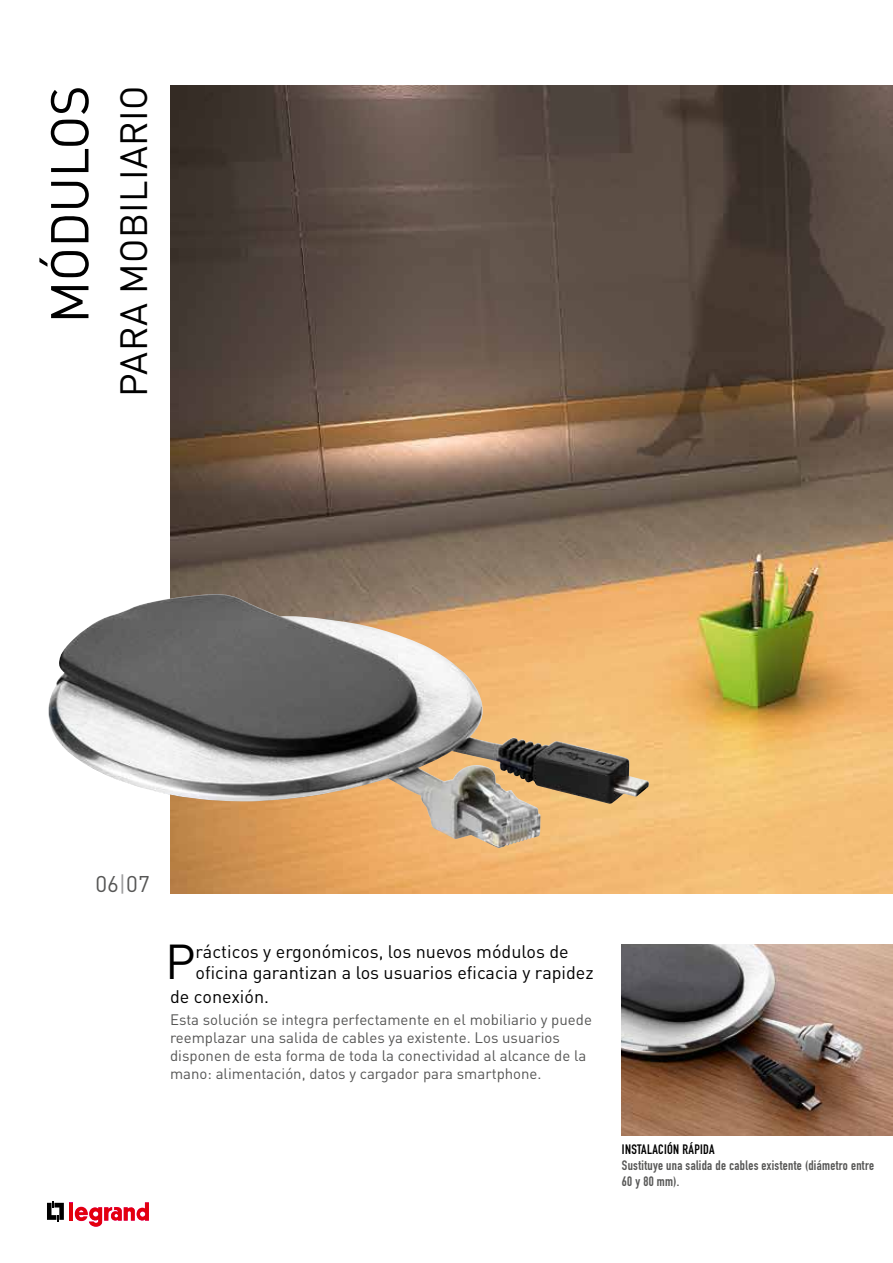
<style>
.page{position:relative;width:893px;height:1263px;background:#fff}
.page>*{position:absolute;margin:0;border:0;box-sizing:border-box;transform-origin:0 0}
.t1{font:52.5px "DIN Pro";letter-spacing:-.01em;color:#000}
.t2{font:48.3px "DIN Pro";color:#000}
.t3{font:37.5px "DIN Pro";letter-spacing:.01em;color:#000}
.t4{font:22.5px "DIN Pro";color:#565655}
.t5{font:18px/21.6px "DIN Pro";color:#000}
.t6{font:15px/18px "DIN Pro";color:#565655}
.t7{font:13.5px/16.2px "DIN Engschrift";letter-spacing:.025em;color:#565655}
.t8{font:13.5px "DIN Engschrift";letter-spacing:.025em;color:#000}
.s1{color:#9c9c9d}
</style>
<div class="page">
<img style="left:170px;top:85px;width:723px;height:808px">
<img style="left:48px;top:594px;width:493px;height:254px">
<img style="left:622px;top:944px;width:271px;height:191px">
<svg style="left:47px;top:1201px;width:17px;height:20px"></svg>
<hr style="left:69px;top:1202px;width:4px;height:19px;background:#e3000b">
<svg style="left:75px;top:1202px;width:74px;height:24px"></svg>
<h1 class="t1" style="left:34px;top:323px;width:240px;rotate:-90deg">MÓDULOS</h1>
<h3 class="t3" style="left:108px;top:397px;width:313px;rotate:-90deg">PARA MOBILIARIO</h3>
<h3 class="t4" style="left:95px;top:868px;width:56px">06<span class="s1">|</span>07</h3>
<h2 class="t2" style="left:165px;top:929px;width:32px">P</h2>
<p class="t5" style="left:196px;top:940px;width:400px">rácticos y ergonómicos, los nuevos módulos de oficina garantizan a los usuarios eficacia y rapidez</p>
<p class="t5" style="left:170px;top:985px;width:100px">de conexión.</p>
<p class="t6" style="left:170px;top:1010px;width:423px">Esta solución se integra perfectamente en el mobiliario y puede reemplazar una salida de cables ya existente. Los usuarios disponen de esta forma de toda la conectividad al alcance de la mano: alimentación, datos y cargador para smartphone.</p>
<p class="t8" style="left:622px;top:1141px;width:94px">INSTALACIÓN RÁPIDA</p>
<p class="t7" style="left:622px;top:1157px;width:254px">Sustituye una salida de cables existente (diámetro entre<br>60 y 80 mm).</p>
</div>
